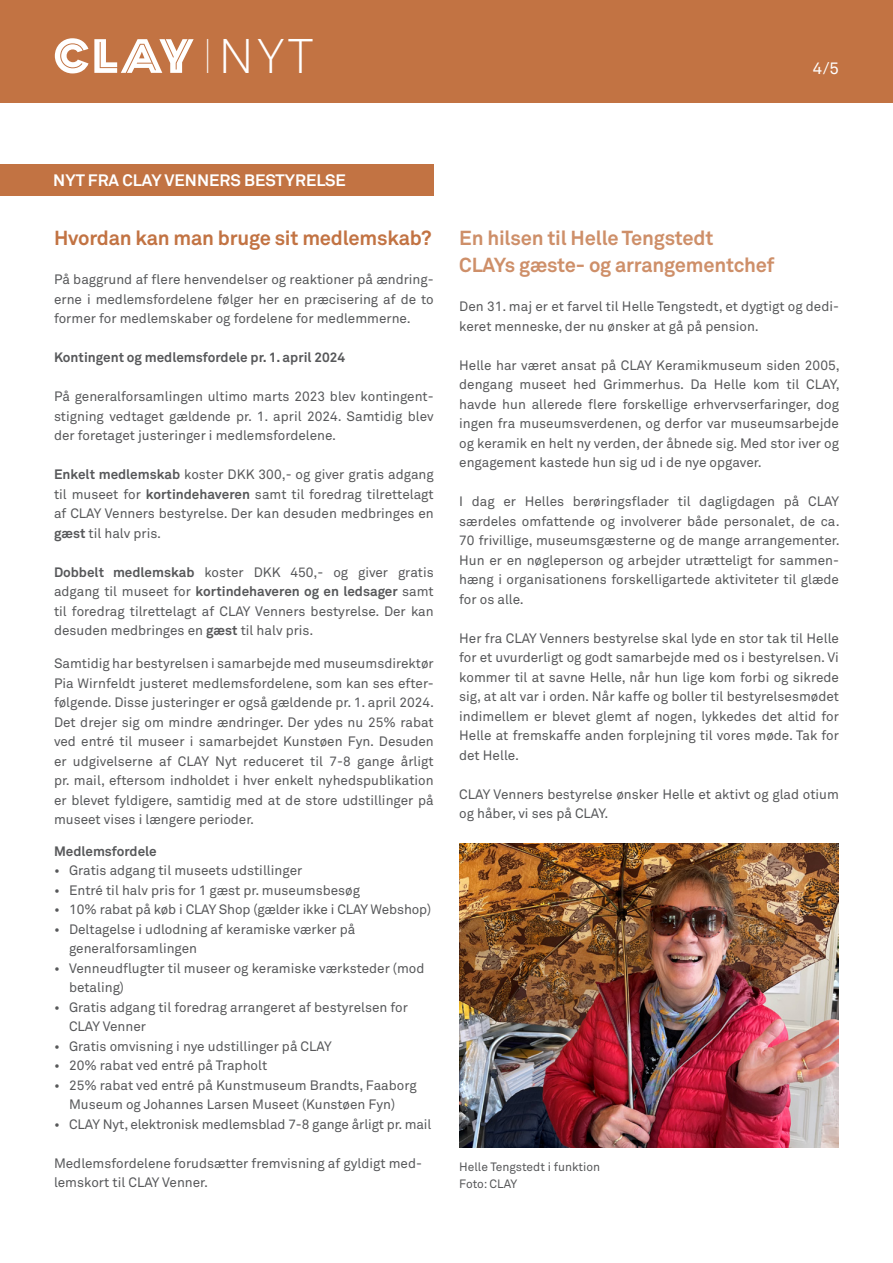
<style>
.page{position:relative;width:893px;height:1263px;background:#fff}
.page>*{position:absolute;margin:0;border:0;box-sizing:border-box;transform-origin:0 0}
.t1{font:300 48px "Akkurat Std";color:#fff;scale:.4 1}
.t2{font:700 20.1px/27px "Akkurat Std";letter-spacing:-.01em;color:#ce8f69}
.t3{font:700 20.1px "Akkurat Std";letter-spacing:-.01em;color:#c27343}
.t4{font:700 16.5px "Akkurat";color:#fff}
.t5{font:16.5px "Akkurat Std";color:#fff}
.t6{font:13.5px/19.5px "Akkurat Std";color:#57585a;text-align:justify}
.t7{font:700 13.5px "Akkurat Std";color:#57585a}
.t8{font:12px/16.5px "Akkurat Std";color:#57585a}
.s1{font-weight:700}
</style>
<div class="page">
<div style="left:0;top:0;width:893px;height:102px;background:#c27343"></div>
<svg style="left:55px;top:38px;width:139px;height:35px"></svg>
<img style="left:459px;top:843px;width:380px;height:304px">
<div style="left:0;top:164px;width:434px;height:32px;background:#c27343"></div>
<h1 class="t1" style="left:205px;top:28px;width:272px">I NYT</h1>
<p class="t5" style="left:813px;top:58px;width:28px">4/5</p>
<p class="t4" style="left:53px;top:169px;width:294px">NYT FRA CLAY VENNERS BESTYRELSE</p>
<h2 class="t3" style="left:54px;top:226px;width:379px">Hvordan kan man bruge sit medlemskab?</h2>
<p class="t6" style="left:54px;top:270px;width:381px">På baggrund af flere henvendelser og reaktioner på ændring&shy;erne i medlemsfordelene følger her en præcisering af de to former for medlemskaber og fordelene for medlemmerne.</p>
<p class="t7" style="left:54px;top:349px;width:293px">Kontingent og medlemsfordele pr. 1. april 2024</p>
<p class="t6" style="left:54px;top:387px;width:381px">På generalforsamlingen ultimo marts 2023 blev kontingent&shy;stigning vedtaget gældende pr. 1. april 2024. Samtidig blev der foretaget justeringer i medlemsfordelene.</p>
<p class="t6" style="left:54px;top:465px;width:381px"><span class="s1">Enkelt medlemskab</span> koster DKK 300,- og giver gratis adgang til museet for <span class="s1">kortindehaveren</span> samt til foredrag tilrettelagt af CLAY Venners bestyrelse. Der kan desuden medbringes en <span class="s1">gæst</span> til halv pris.</p>
<p class="t6" style="left:54px;top:562px;width:381px"><span class="s1">Dobbelt medlemskab</span> koster DKK 450,- og giver gratis adgang til museet for <span class="s1">kortindehaveren og en ledsager</span> samt til foredrag tilrettelagt af CLAY Venners bestyrelse. Der kan desuden medbringes en <span class="s1">gæst</span> til halv pris.</p>
<p class="t6" style="left:54px;top:654px;width:382px">Samtidig har bestyrelsen i samarbejde med museumsdirektør Pia Wirnfeldt justeret medlemsfordelene, som kan ses efter&shy;følgende. Disse justeringer er også gældende pr. 1. april 2024.<br>Det drejer sig om mindre ændringer. Der ydes nu 25% rabat ved entré til museer i samarbejdet Kunstøen Fyn. Desuden er udgivelserne af CLAY Nyt reduceret til 7-8 gange årligt pr. mail, eftersom indholdet i hver enkelt nyhedspublikation er blevet fyldigere, samtidig med at de store udstillinger på museet vises i længere perioder.</p>
<p class="t7" style="left:54px;top:843px;width:104px">Medlemsfordele</p>
<p class="t6" style="left:54px;top:861px;width:250px">• Gratis adgang til museets udstillinger</p>
<p class="t6" style="left:54px;top:880px;width:308px">• Entré til halv pris for 1 gæst pr. museumsbesøg</p>
<p class="t6" style="left:54px;top:900px;width:379px">• 10% rabat på køb i CLAY Shop (gælder ikke i CLAY Webshop)</p>
<p class="t6" style="left:69px;top:919px;width:288px;text-indent:-15px">• Deltagelse i udlodning af keramiske værker på generalforsamlingen</p>
<p class="t6" style="left:69px;top:958px;width:357px;text-indent:-15px">• Venneudflugter til museer og keramiske værksteder (mod betaling)</p>
<p class="t6" style="left:69px;top:997px;width:340px;text-indent:-15px">• Gratis adgang til foredrag arrangeret af bestyrelsen for<br>CLAY Venner</p>
<p class="t6" style="left:54px;top:1036px;width:279px">• Gratis omvisning i nye udstillinger på CLAY</p>
<p class="t6" style="left:54px;top:1056px;width:215px">• 20% rabat ved entré på Trapholt</p>
<p class="t6" style="left:54px;top:1075px;width:364px;text-align:center">• 25% rabat ved entré på Kunstmuseum Brandts, Faaborg<br>Museum og Johannes Larsen Museet (Kunstøen Fyn)</p>
<p class="t6" style="left:54px;top:1114px;width:379px">• CLAY Nyt, elektronisk medlemsblad 7-8 gange årligt pr. mail</p>
<p class="t6" style="left:54px;top:1153px;width:369px">Medlemsfordelene forudsætter fremvisning af gyldigt med&shy;lemskort til CLAY Venner.</p>
<h2 class="t2" style="left:459px;top:225px;width:317px">En hilsen til Helle Tengstedt<br>CLAYs gæste- og arrangementchef</h2>
<p class="t6" style="left:459px;top:297px;width:381px">Den 31. maj er et farvel til Helle Tengstedt, et dygtigt og dedi&shy;keret menneske, der nu ønsker at gå på pension.</p>
<p class="t6" style="left:459px;top:355px;width:382px">Helle har været ansat på CLAY Keramikmuseum siden 2005, dengang museet hed Grimmerhus. Da Helle kom til CLAY, havde hun allerede flere forskellige erhvervserfaringer, dog ingen fra museumsverdenen, og derfor var museumsarbejde og keramik en helt ny verden, der åbnede sig. Med stor iver og engagement kastede hun sig ud i de nye opgaver.</p>
<p class="t6" style="left:459px;top:492px;width:382px">I dag er Helles berøringsflader til dagligdagen på CLAY særdeles omfattende og involverer både personalet, de ca.<br>70 frivillige, museumsgæsterne og de mange arrangementer.<br>Hun er en nøgleperson og arbejder utrætteligt for sammen&shy;hæng i organisationens forskelligartede aktiviteter til glæde for os alle.</p>
<p class="t6" style="left:459px;top:628px;width:381px">Her fra CLAY Venners bestyrelse skal lyde en stor tak til Helle for et uvurderligt og godt samarbejde med os i bestyrelsen. Vi kommer til at savne Helle, når hun lige kom forbi og sikrede sig, at alt var i orden. Når kaffe og boller til bestyrelsesmødet indimellem er blevet glemt af nogen, lykkedes det altid for Helle at fremskaffe anden forplejning til vores møde. Tak for det Helle.</p>
<p class="t6" style="left:459px;top:784px;width:381px">CLAY Venners bestyrelse ønsker Helle et aktivt og glad otium og håber, vi ses på CLAY.</p>
<p class="t8" style="left:459px;top:1159px;width:142px">Helle Tengstedt i funktion<br>Foto: CLAY</p>
</div>
